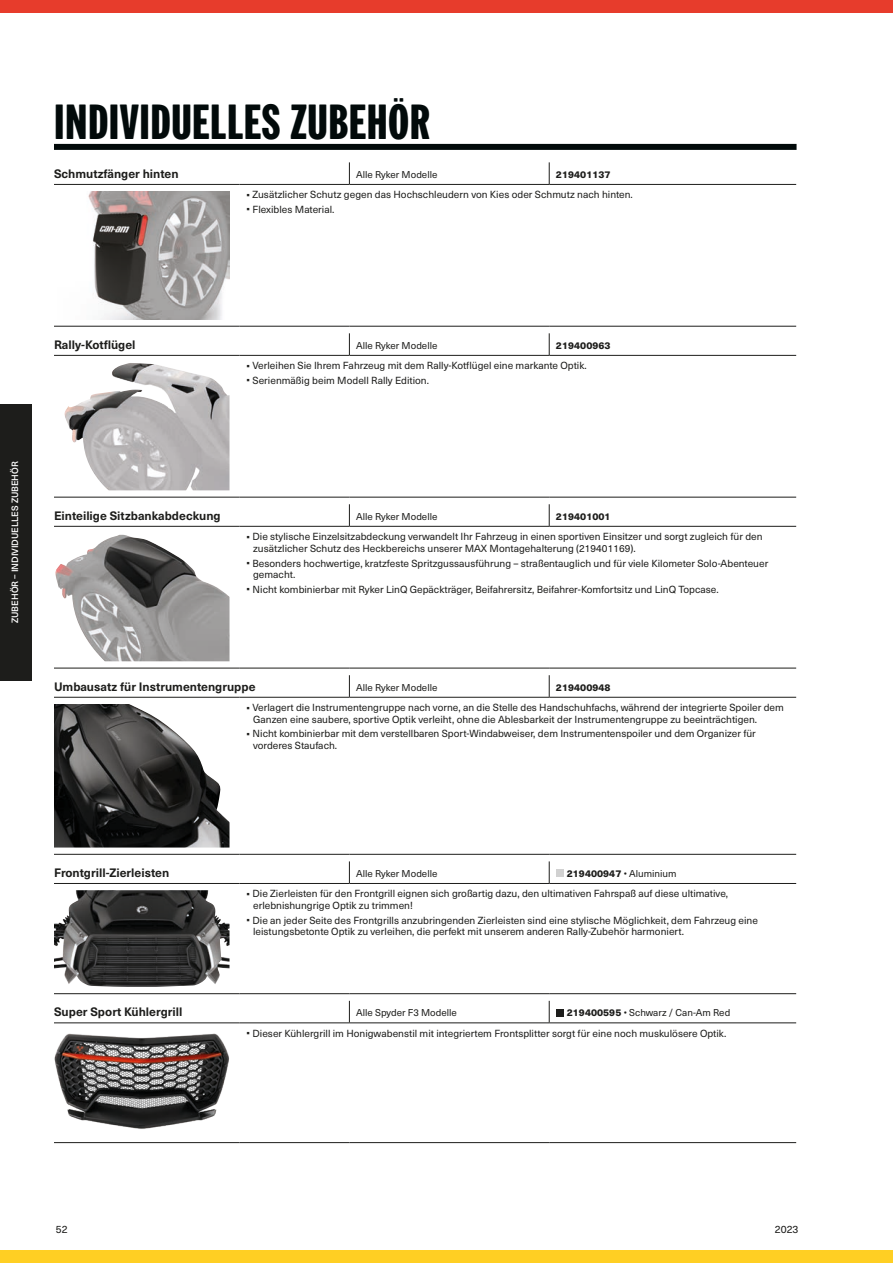
<style>
.page{position:relative;width:893px;height:1263px;background:#fff}
.page>*{position:absolute;margin:0;border:0;box-sizing:border-box;transform-origin:0 0}
.t1{font:700 48px "More Gothic";letter-spacing:.01em;color:#020a0a}
.TAB-PROD01-NAME{font:700 12px "Neue Haas Unica W1 G";color:#1d1d1b}
.FOLIO-LEFT{font:10.5px "Neue Haas Unica W1 G";color:#1d1d1b}
.t2{font:10.2px/11.7px "Neue Haas Unica W1 G";color:#1d1d1b}
.TAB-PROD01-PLATFORM{font:9.75px "Neue Haas Unica W1 G";color:#1d1d1b}
.TAB-PROD01-SKU{font:9.75px "Neue Haas Unica W1 G";color:#1d1d1b}
.TAB-PROD01-SKU-2{font:800 9.75px "Neue Haas Unica W1 G";color:#1d1d1b}
.FOLIO-LEFT-2{font:500 9px "Neue Haas Unica W1 G";color:#fff}
.s1{font-weight:800;font-size:12.75px}
.s2{font-weight:800}
</style>
<div class="page">
<div style="left:0;top:404px;width:32px;height:276px;background:#1d1d1b"></div>
<div style="left:54px;top:144px;width:742px;height:6px;background:#020a0a"></div>
<svg style="left:349px;top:504px;width:1px;height:22px"></svg>
<hr style="left:349px;top:526px;width:200px;height:1px;background:#1d1d1b">
<hr style="left:549px;top:526px;width:247px;height:1px;background:#1d1d1b">
<hr style="left:54px;top:526px;width:186px;height:1px;background:#1d1d1b">
<hr style="left:240px;top:526px;width:109px;height:1px;background:#1d1d1b">
<hr style="left:54px;top:668px;width:186px;height:1px;background:#1d1d1b">
<svg style="left:549px;top:504px;width:1px;height:22px"></svg>
<hr style="left:240px;top:668px;width:109px;height:1px;background:#1d1d1b">
<hr style="left:349px;top:668px;width:200px;height:1px;background:#1d1d1b">
<hr style="left:549px;top:668px;width:247px;height:1px;background:#1d1d1b">
<img style="left:55px;top:535px;width:175px;height:126px">
<svg style="left:349px;top:675px;width:1px;height:22px"></svg>
<hr style="left:349px;top:697px;width:200px;height:1px;background:#1d1d1b">
<hr style="left:549px;top:697px;width:247px;height:1px;background:#1d1d1b">
<hr style="left:54px;top:697px;width:186px;height:1px;background:#1d1d1b">
<hr style="left:240px;top:697px;width:109px;height:1px;background:#1d1d1b">
<hr style="left:54px;top:854px;width:186px;height:1px;background:#1d1d1b">
<svg style="left:549px;top:675px;width:1px;height:22px"></svg>
<hr style="left:240px;top:854px;width:109px;height:1px;background:#1d1d1b">
<hr style="left:349px;top:854px;width:200px;height:1px;background:#1d1d1b">
<hr style="left:549px;top:854px;width:247px;height:1px;background:#1d1d1b">
<img style="left:54px;top:704px;width:176px;height:143px">
<svg style="left:349px;top:333px;width:1px;height:22px"></svg>
<hr style="left:349px;top:355px;width:200px;height:1px;background:#1d1d1b">
<hr style="left:549px;top:355px;width:247px;height:1px;background:#1d1d1b">
<hr style="left:54px;top:355px;width:186px;height:1px;background:#1d1d1b">
<hr style="left:240px;top:355px;width:109px;height:1px;background:#1d1d1b">
<hr style="left:54px;top:497px;width:186px;height:1px;background:#1d1d1b">
<svg style="left:549px;top:333px;width:1px;height:22px"></svg>
<hr style="left:240px;top:497px;width:109px;height:1px;background:#1d1d1b">
<hr style="left:349px;top:497px;width:200px;height:1px;background:#1d1d1b">
<hr style="left:549px;top:497px;width:247px;height:1px;background:#1d1d1b">
<img style="left:64px;top:363px;width:165px;height:127px">
<svg style="left:349px;top:162px;width:1px;height:22px"></svg>
<hr style="left:349px;top:184px;width:200px;height:1px;background:#1d1d1b">
<hr style="left:549px;top:184px;width:247px;height:1px;background:#1d1d1b">
<hr style="left:54px;top:184px;width:186px;height:1px;background:#1d1d1b">
<hr style="left:240px;top:184px;width:109px;height:1px;background:#1d1d1b">
<hr style="left:54px;top:326px;width:186px;height:1px;background:#1d1d1b">
<svg style="left:549px;top:162px;width:1px;height:22px"></svg>
<hr style="left:240px;top:326px;width:109px;height:1px;background:#1d1d1b">
<hr style="left:349px;top:326px;width:200px;height:1px;background:#1d1d1b">
<hr style="left:549px;top:326px;width:247px;height:1px;background:#1d1d1b">
<img style="left:88px;top:191px;width:142px;height:128px">
<svg style="left:349px;top:861px;width:1px;height:22px"></svg>
<hr style="left:349px;top:883px;width:200px;height:1px;background:#1d1d1b">
<hr style="left:549px;top:883px;width:247px;height:1px;background:#1d1d1b">
<hr style="left:54px;top:883px;width:186px;height:1px;background:#1d1d1b">
<hr style="left:240px;top:883px;width:109px;height:1px;background:#1d1d1b">
<hr style="left:54px;top:993px;width:186px;height:1px;background:#1d1d1b">
<svg style="left:549px;top:861px;width:1px;height:22px"></svg>
<hr style="left:240px;top:993px;width:109px;height:1px;background:#1d1d1b">
<hr style="left:349px;top:993px;width:200px;height:1px;background:#1d1d1b">
<hr style="left:549px;top:993px;width:247px;height:1px;background:#1d1d1b">
<div style="left:556px;top:869px;width:7px;height:8px;background:#d1d1d1"></div>
<img style="left:54px;top:890px;width:175px;height:97px">
<svg style="left:349px;top:1001px;width:1px;height:21px"></svg>
<hr style="left:349px;top:1022px;width:200px;height:1px;background:#1d1d1b">
<hr style="left:549px;top:1022px;width:247px;height:1px;background:#1d1d1b">
<hr style="left:54px;top:1022px;width:186px;height:1px;background:#1d1d1b">
<hr style="left:240px;top:1022px;width:109px;height:1px;background:#1d1d1b">
<hr style="left:240px;top:1142px;width:109px;height:1px;background:#1d1d1b">
<hr style="left:349px;top:1142px;width:200px;height:1px;background:#1d1d1b">
<hr style="left:549px;top:1142px;width:247px;height:1px;background:#1d1d1b">
<hr style="left:54px;top:1142px;width:186px;height:1px;background:#1d1d1b">
<svg style="left:549px;top:1001px;width:1px;height:21px"></svg>
<div style="left:556px;top:1009px;width:7px;height:7px;background:#1d1d1b"></div>
<img style="left:54px;top:1033px;width:175px;height:96px">
<div style="left:0;top:1250px;width:893px;height:13px;background:#ffcf23"></div>
<div style="left:0;top:0;width:893px;height:13px;background:#e73c2c"></div>
<p class="t1" style="left:54px;top:90px;width:377px">INDIVIDUELLES ZUBEHÖR</p>
<p class="TAB-PROD01-NAME" style="left:54px;top:164px;width:126px">Schmutzfänger hinten</p>
<p class="TAB-PROD01-PLATFORM" style="left:356px;top:167px;width:83px">Alle Ryker Modelle</p>
<p class="TAB-PROD01-SKU-2" style="left:556px;top:167px;width:56px">219401137</p>
<p class="t2" style="left:246px;top:188px;width:388px"><span class="s1">·</span> Zusätzlicher Schutz gegen das Hochschleudern von Kies oder Schmutz nach hinten.</p>
<p class="t2" style="left:246px;top:203px;width:90px"><span class="s1">·</span> Flexibles Material.</p>
<p class="FOLIO-LEFT-2" style="left:8px;top:623px;width:163px;rotate:-90deg">ZUBEHÖR – INDIVIDUELLES ZUBEHÖR</p>
<p class="TAB-PROD01-NAME" style="left:54px;top:335px;width:83px">Rally-Kotflügel</p>
<p class="TAB-PROD01-PLATFORM" style="left:356px;top:338px;width:83px">Alle Ryker Modelle</p>
<p class="TAB-PROD01-SKU-2" style="left:556px;top:338px;width:56px">219400963</p>
<p class="t2" style="left:246px;top:359px;width:342px"><span class="s1">·</span> Verleihen Sie Ihrem Fahrzeug mit dem Rally-Kotflügel eine markante Optik.</p>
<p class="t2" style="left:246px;top:374px;width:184px"><span class="s1">·</span> Serienmäßig beim Modell Rally Edition.</p>
<p class="TAB-PROD01-NAME" style="left:54px;top:506px;width:168px">Einteilige Sitzbankabdeckung</p>
<p class="TAB-PROD01-PLATFORM" style="left:356px;top:509px;width:83px">Alle Ryker Modelle</p>
<p class="TAB-PROD01-SKU-2" style="left:556px;top:508px;width:56px">219401001</p>
<p class="t2" style="left:253px;top:530px;width:511px;text-indent:-7px"><span class="s1">·</span> Die stylische Einzelsitzabdeckung verwandelt Ihr Fahrzeug in einen sportiven Einsitzer und sorgt zugleich für den zusätzlicher Schutz des Heckbereichs unserer MAX Montagehalterung (219401169).</p>
<p class="t2" style="left:253px;top:556px;width:517px;text-indent:-7px"><span class="s1">·</span> Besonders hochwertige, kratzfeste Spritzgussausführung – straßentauglich und für viele Kilometer Solo-Abenteuer gemacht.</p>
<p class="t2" style="left:246px;top:583px;width:474px"><span class="s1">·</span> Nicht kombinierbar mit Ryker LinQ Gepäckträger, Beifahrersitz, Beifahrer-Komfortsitz und LinQ Topcase.</p>
<p class="TAB-PROD01-NAME" style="left:54px;top:677px;width:203px">Umbausatz für Instrumentengruppe</p>
<p class="TAB-PROD01-PLATFORM" style="left:356px;top:680px;width:83px">Alle Ryker Modelle</p>
<p class="TAB-PROD01-SKU-2" style="left:556px;top:679px;width:56px">219400948</p>
<p class="t2" style="left:253px;top:701px;width:532px;text-indent:-7px"><span class="s1">·</span> Verlagert die Instrumentengruppe nach vorne, an die Stelle des Handschuhfachs, während der integrierte Spoiler dem<br>Ganzen eine saubere, sportive Optik verleiht, ohne die Ablesbarkeit der Instrumentengruppe zu beeinträchtigen.</p>
<p class="t2" style="left:253px;top:727px;width:504px;text-indent:-7px"><span class="s1">·</span> Nicht kombinierbar mit dem verstellbaren Sport-Windabweiser, dem Instrumentenspoiler und dem Organizer für vorderes Staufach.</p>
<p class="TAB-PROD01-NAME" style="left:54px;top:863px;width:117px">Frontgrill-Zierleisten</p>
<p class="TAB-PROD01-PLATFORM" style="left:356px;top:866px;width:83px">Alle Ryker Modelle</p>
<p class="TAB-PROD01-SKU" style="left:567px;top:866px;width:111px"><span class="s2">219400947</span> • Aluminium</p>
<p class="t2" style="left:253px;top:887px;width:477px;text-indent:-7px"><span class="s1">·</span> Die Zierleisten für den Frontgrill eignen sich großartig dazu, den ultimativen Fahrspaß auf diese ultimative, erlebnishungrige Optik zu trimmen!</p>
<p class="t2" style="left:253px;top:914px;width:506px;text-indent:-7px"><span class="s1">·</span> Die an jeder Seite des Frontgrills anzubringenden Zierleisten sind eine stylische Möglichkeit, dem Fahrzeug eine leistungsbetonte Optik zu verleihen, die perfekt mit unserem anderen Rally-Zubehör harmoniert.</p>
<p class="TAB-PROD01-NAME" style="left:54px;top:1003px;width:130px">Super Sport Kühlergrill</p>
<p class="TAB-PROD01-PLATFORM" style="left:356px;top:1005px;width:102px">Alle Spyder F3 Modelle</p>
<p class="TAB-PROD01-SKU" style="left:567px;top:1005px;width:165px"><span class="s2">219400595</span> • Schwarz / Can-Am Red</p>
<p class="t2" style="left:246px;top:1027px;width:482px"><span class="s1">·</span> Dieser Kühlergrill im Honigwabenstil mit integriertem Frontsplitter sorgt für eine noch muskulösere Optik.</p>
<p class="FOLIO-LEFT" style="left:56px;top:1221px;width:13px">52</p>
<p class="FOLIO-LEFT" style="left:775px;top:1221px;width:25px">2023</p>
</div>
